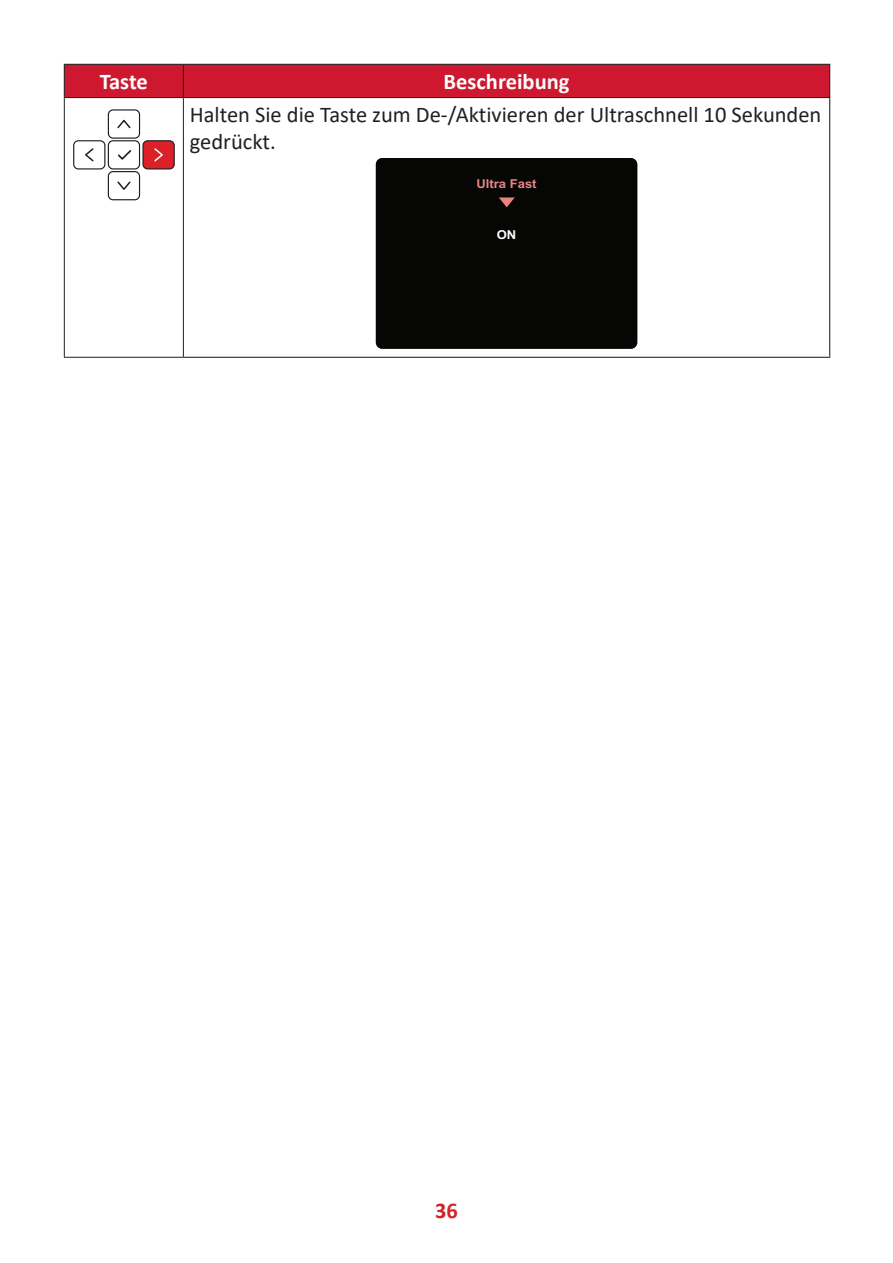
<style>
.page{position:relative;width:893px;height:1263px;background:#fff}
.page>*{position:absolute;margin:0;border:0;box-sizing:border-box;transform-origin:0 0}
.t1{font:22.5px/27px "Calibri";color:#231f20}
.t2{font:700 22.5px "Calibri";color:#fff}
.t3{font:700 22.5px "Calibri";color:#d1232a}
.t4{font:700 12.3px "Arial";color:#e88583;scale:1.06 1}
.t5{font:700 12.3px "Arial";color:#fff;scale:1.06 1}
</style>
<div class="page">
<div style="left:65px;top:65px;width:764px;height:32px;background:#ce182f"></div>
<hr style="left:64px;top:64px;width:119px;height:1px;background:#231f20">
<hr style="left:64px;top:65px;width:1px;height:32px;background:#231f20">
<hr style="left:183px;top:64px;width:647px;height:1px;background:#231f20">
<hr style="left:183px;top:65px;width:1px;height:32px;background:#231f20">
<hr style="left:829px;top:65px;width:1px;height:32px;background:#231f20">
<hr style="left:64px;top:97px;width:119px;height:1px;background:#231f20">
<hr style="left:183px;top:97px;width:647px;height:1px;background:#231f20">
<hr style="left:829px;top:98px;width:1px;height:259px;background:#231f20">
<hr style="left:184px;top:357px;width:646px;height:1px;background:#231f20">
<hr style="left:64px;top:98px;width:1px;height:259px;background:#231f20">
<hr style="left:183px;top:98px;width:1px;height:259px;background:#231f20">
<hr style="left:64px;top:357px;width:120px;height:1px;background:#231f20">
<div style="left:108px;top:171px;width:32px;height:29px;border:1px solid #211d1e;border-radius:5px"></div>
<svg style="left:117px;top:181px;width:14px;height:9px"></svg>
<div style="left:108px;top:109px;width:32px;height:30px;border:1px solid #211d1e;border-radius:5px"></div>
<svg style="left:117px;top:119px;width:14px;height:10px"></svg>
<div style="left:143px;top:141px;width:31px;height:28px;background:#dc2029;border-radius:5px"></div>
<div style="left:142px;top:140px;width:33px;height:29px;border:1px solid #211d1e;border-radius:5px"></div>
<svg style="left:154px;top:148px;width:9px;height:14px"></svg>
<div style="left:73px;top:140px;width:32px;height:29px;border:1px solid #211d1e;border-radius:5px"></div>
<svg style="left:85px;top:148px;width:9px;height:14px"></svg>
<div style="left:108px;top:140px;width:32px;height:29px;border:1px solid #211d1e;border-radius:5px"></div>
<svg style="left:118px;top:150px;width:14px;height:10px"></svg>
<div style="left:376px;top:158px;width:261px;height:191px;background:#060605;border-radius:6px"></div>
<svg style="left:499px;top:197px;width:16px;height:10px"></svg>
<p class="t2" style="left:100px;top:66px;width:50px">Taste</p>
<p class="t2" style="left:444px;top:66px;width:127px">Beschreibung</p>
<p class="t1" style="left:190px;top:101px;width:633px">Halten Sie die Taste zum De-/Aktivieren der Ultraschnell 10 Sekunden gedrückt.</p>
<p class="t4" style="left:476px;top:175px;width:58px">Ultra Fast</p>
<p class="t5" style="left:497px;top:226px;width:20px">ON</p>
<p class="t3" style="left:435px;top:1194px;width:24px">36</p>
</div>
